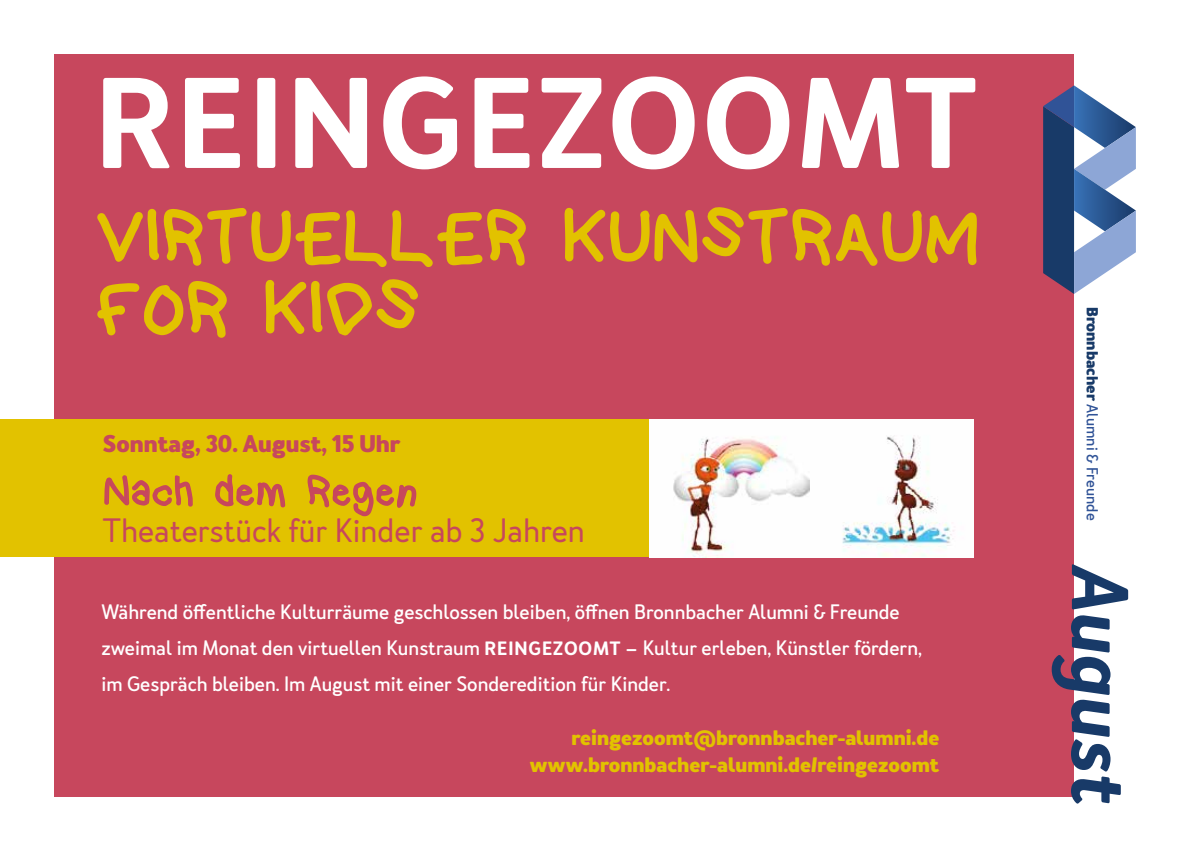
<style>
.page{position:relative;width:1191px;height:851px;background:#fff}
.page>*{position:absolute;margin:0;border:0;box-sizing:border-box;transform-origin:0 0}
.t1{font:600 120px "Merlo Neue";letter-spacing:.03em;color:#fff}
.t2{font:75px/72px "kindergarten";letter-spacing:.005em;color:#e2c200}
.t3{font:italic 600 75px "Merlo Neue";color:#183a68}
.t4{font:43.5px "kindergarten";color:#c7475d}
.t5{font:31.5px "Merlo Neue";color:#c7475d}
.t6{font:700 22.5px "Merlo Neue";color:#c7475d}
.t7{font:500 19.5px/36px "Merlo Neue";color:#fff}
.t8{font:700 19.5px/27px "Merlo Neue";color:#e2c200;text-align:right}
.t9{font:500 15px "Merlo Neue";color:#305397}
.s1{font-weight:600;font-size:18px}
.s2{font-weight:700;color:#183a68}
</style>
<div class="page">
<div style="left:55px;top:54px;width:1019px;height:742px;background:#c7475d"></div>
<svg style="left:1043px;top:85px;width:92px;height:209px"></svg>
<svg style="left:564px;top:207px;width:413px;height:59px"></svg>
<svg style="left:97px;top:208px;width:429px;height:130px"></svg>
<div style="left:0;top:419px;width:821px;height:138px;background:#e2c200"></div>
<svg style="left:104px;top:475px;width:89px;height:32px"></svg>
<svg style="left:215px;top:474px;width:71px;height:34px"></svg>
<svg style="left:307px;top:474px;width:110px;height:43px"></svg>
<img style="left:649px;top:419px;width:324px;height:138px">
<h1 class="t1" style="left:95px;top:44px;width:882px">REINGEZOOMT</h1>
<h2 class="t2" style="left:95px;top:207px;width:885px">VIRTUELLER KUNSTRAUM<br>FOR KIDS</h2>
<p class="t6" style="left:103px;top:428px;width:299px">Sonntag, 30. August, 15 Uhr</p>
<h3 class="t4" style="left:103px;top:473px;width:316px">Nach dem Regen</h3>
<h3 class="t5" style="left:103px;top:510px;width:483px">Theaterstück für Kinder ab 3 Jahren</h3>
<p class="t7" style="left:101px;top:593px;width:822px">Während öffentliche Kulturräume geschlossen bleiben, öffnen Bronnbacher Alumni &amp; Freunde zweimal im Monat den virtuellen Kunstraum <span class="s1">REINGEZOOMT –</span> Kultur erleben, Künstler fördern, im Gespräch bleiben. Im August mit einer Sonderedition für Kinder.</p>
<p class="t8" style="left:530px;top:724px;width:411px">reingezoomt@bronnbacher-alumni.de www.bronnbacher-alumni.de/reingezoomt</p>
<p class="t9" style="left:1101px;top:307px;width:215px;rotate:90deg"><span class="s2">Bronnbacher</span> Alumni &amp; Freunde</p>
<h2 class="t3" style="left:1149px;top:566px;width:242px;rotate:90deg">August</h2>
</div>
